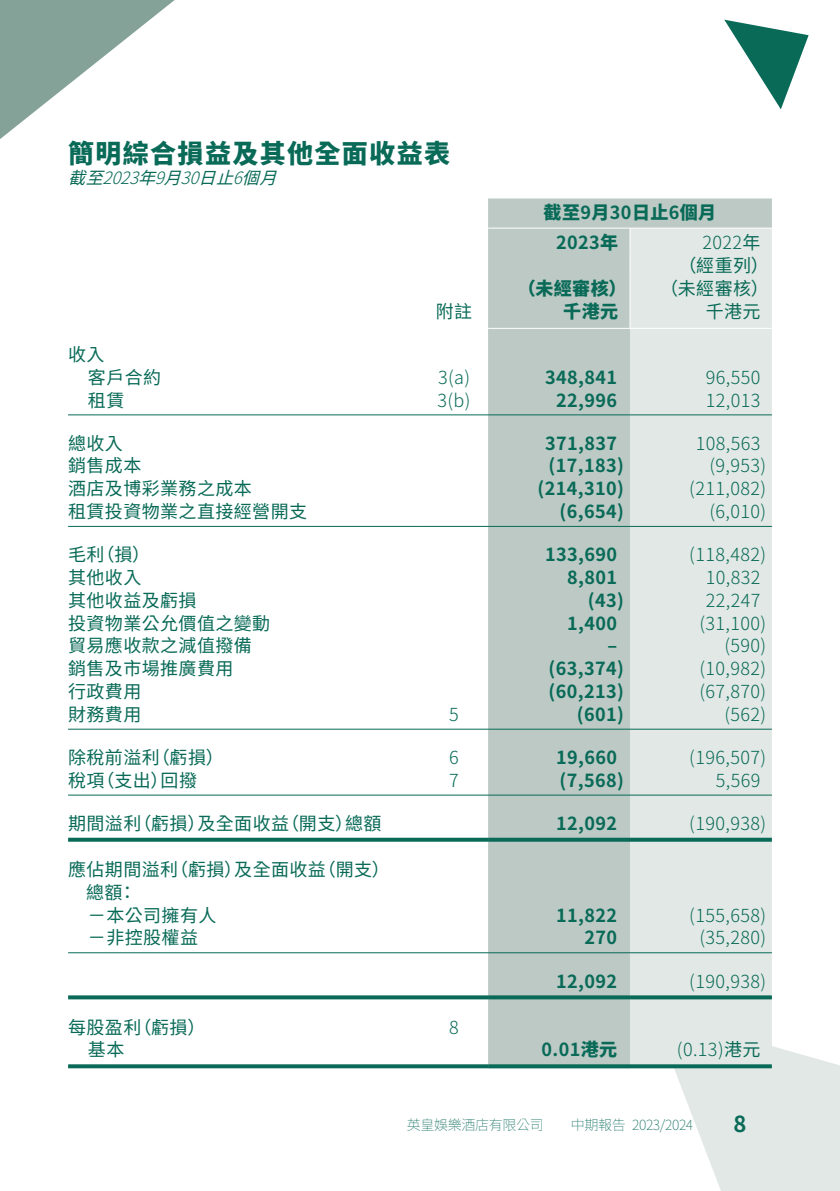
<style>
.page{position:relative;width:840px;height:1191px;background:#fff}
.page>*{position:absolute;margin:0;border:0;box-sizing:border-box;transform-origin:0 0}
.t1{font:900 26px "Noto Sans CJ Ktc";letter-spacing:.05em;color:#086a57}
.t2{font:700 22px "Noto Sans CJ Ktc";color:#086a57}
.t3{font:18px/22.8px "Noto Sans CJ Ktc";letter-spacing:.02em;color:#086a57;text-align:right}
.t4{font:300 18px "Noto Sans CJ Ktc";letter-spacing:.02em;color:#086a57}
.t5{font:700 18px "Noto Sans CJ Ktc";letter-spacing:.025em;color:#086a57}
.t6{font:900 18px/30px "Noto Sans CJ Ktc";letter-spacing:.025em;color:#086a57}
.t7{font:italic 300 17px "Noto Sans CJ Ktc";color:#086a57}
.t8{font:italic 17px "Noto Sans CJ Ktc";color:#086a57}
.t9{font:100 14px "Noto Sans CJ Ktc";letter-spacing:-.025em;color:#086a57}
.s1{font-weight:400}
.s2{font-weight:700}
.s3{font-weight:300}
.s4{font-weight:900}
</style>
<div class="page">
<svg style="left:652px;top:1012px;width:187px;height:179px"></svg>
<svg style="left:0;top:0;width:175px;height:139px"></svg>
<svg style="left:724px;top:20px;width:84px;height:89px"></svg>
<div style="left:488px;top:198px;width:283px;height:866px;background:#bcc9c5"></div>
<div style="left:629px;top:229px;width:142px;height:835px;background:#e2e8e5"></div>
<hr style="left:488px;top:328px;width:141px;height:1px;background:#fff">
<hr style="left:629px;top:328px;width:142px;height:1px;background:#fff">
<hr style="left:488px;top:228px;width:141px;height:1px;background:#fff">
<hr style="left:629px;top:228px;width:142px;height:1px;background:#fff">
<svg style="left:629px;top:229px;width:1px;height:68px"></svg>
<hr style="left:629px;top:297px;width:1px;height:31px;background:#fff">
<hr style="left:68px;top:414px;width:352px;height:1px;background:#086a57">
<hr style="left:420px;top:414px;width:68px;height:1px;background:#086a57">
<hr style="left:488px;top:414px;width:141px;height:1px;background:#086a57">
<hr style="left:629px;top:414px;width:142px;height:1px;background:#086a57">
<hr style="left:68px;top:526px;width:352px;height:1px;background:#086a57">
<hr style="left:420px;top:526px;width:68px;height:1px;background:#086a57">
<hr style="left:488px;top:526px;width:141px;height:1px;background:#086a57">
<hr style="left:629px;top:526px;width:142px;height:1px;background:#086a57">
<hr style="left:68px;top:728px;width:352px;height:1px;background:#086a57">
<hr style="left:420px;top:728px;width:68px;height:1px;background:#086a57">
<hr style="left:488px;top:728px;width:141px;height:1px;background:#086a57">
<hr style="left:629px;top:728px;width:142px;height:1px;background:#086a57">
<hr style="left:68px;top:794px;width:352px;height:1px;background:#086a57">
<hr style="left:420px;top:794px;width:68px;height:1px;background:#086a57">
<hr style="left:488px;top:794px;width:141px;height:1px;background:#086a57">
<hr style="left:629px;top:794px;width:142px;height:1px;background:#086a57">
<svg style="left:68px;top:837px;width:352px;height:4px"></svg>
<svg style="left:420px;top:837px;width:68px;height:4px"></svg>
<svg style="left:488px;top:837px;width:141px;height:4px"></svg>
<svg style="left:629px;top:837px;width:142px;height:4px"></svg>
<hr style="left:68px;top:952px;width:352px;height:1px;background:#086a57">
<hr style="left:420px;top:952px;width:68px;height:1px;background:#086a57">
<hr style="left:488px;top:952px;width:141px;height:1px;background:#086a57">
<hr style="left:629px;top:952px;width:142px;height:1px;background:#086a57">
<svg style="left:68px;top:995px;width:352px;height:4px"></svg>
<svg style="left:420px;top:995px;width:68px;height:4px"></svg>
<svg style="left:488px;top:995px;width:141px;height:4px"></svg>
<svg style="left:629px;top:995px;width:142px;height:4px"></svg>
<svg style="left:68px;top:1064px;width:352px;height:4px"></svg>
<svg style="left:420px;top:1064px;width:68px;height:4px"></svg>
<svg style="left:488px;top:1064px;width:141px;height:4px"></svg>
<svg style="left:629px;top:1064px;width:142px;height:4px"></svg>
<h1 class="t1" style="left:68px;top:139px;width:383px">簡明綜合損益及其他全面收益表</h1>
<p class="t8" style="left:241px;top:169px;width:49px">個月</p>
<p class="t8" style="left:138px;top:169px;width:32px">年</p>
<p class="t8" style="left:68px;top:169px;width:49px">截至</p>
<p class="t7" style="left:102px;top:169px;width:145px">2023 <span class="s1">月</span>9 <span class="s1">日止</span></p>
<p class="t7" style="left:180px;top:169px;width:32px">30</p>
<p class="t7" style="left:233px;top:169px;width:24px">6</p>
<p class="t3" style="left:68px;top:343px;width:38px">收入</p>
<p class="t3" style="left:88px;top:366px;width:75px">客戶合約</p>
<p class="t3" style="left:88px;top:389px;width:38px">租賃</p>
<p class="t3" style="left:68px;top:432px;width:56px">總收入</p>
<p class="t3" style="left:68px;top:455px;width:75px">銷售成本</p>
<p class="t3" style="left:68px;top:477px;width:185px">酒店及博彩業務之成本</p>
<p class="t3" style="left:68px;top:500px;width:240px">租賃投資物業之直接經營開支</p>
<p class="t3" style="left:96px;top:543px;width:55px">（損(</p>
<p class="t3" style="left:68px;top:543px;width:38px">毛利</p>
<p class="t3" style="left:68px;top:566px;width:75px">其他收入</p>
<p class="t3" style="left:68px;top:589px;width:130px">其他收益及虧損</p>
<p class="t3" style="left:68px;top:612px;width:203px">投資物業公允價值之變動</p>
<p class="t3" style="left:68px;top:635px;width:185px">貿易應收款之減值撥備</p>
<p class="t3" style="left:68px;top:657px;width:167px">銷售及市場推廣費用</p>
<p class="t3" style="left:68px;top:680px;width:75px">行政費用</p>
<p class="t3" style="left:68px;top:703px;width:75px">財務費用</p>
<p class="t3" style="left:152px;top:746px;width:73px">（虧損(</p>
<p class="t3" style="left:68px;top:746px;width:93px">除稅前溢利</p>
<p class="t3" style="left:96px;top:769px;width:73px">（支出）</p>
<p class="t3" style="left:160px;top:769px;width:38px">回撥</p>
<p class="t3" style="left:68px;top:769px;width:38px">稅項</p>
<p class="t3" style="left:133px;top:812px;width:73px">（虧損）</p>
<p class="t3" style="left:281px;top:812px;width:73px">（開支）</p>
<p class="t3" style="left:345px;top:812px;width:38px">總額</p>
<p class="t3" style="left:197px;top:812px;width:93px">及全面收益</p>
<p class="t3" style="left:68px;top:812px;width:75px">期間溢利</p>
<p class="t3" style="left:170px;top:858px;width:73px">（虧損）</p>
<p class="t3" style="left:318px;top:858px;width:73px">（開支(</p>
<p class="t3" style="left:68px;top:858px;width:111px;text-align:center">應佔期間溢利：</p>
<p class="t3" style="left:234px;top:858px;width:93px">及全面收益</p>
<p class="t3" style="left:86px;top:881px;width:38px">總額</p>
<p class="t3" style="left:88px;top:904px;width:130px">－本公司擁有人</p>
<p class="t3" style="left:88px;top:926px;width:111px">－非控股權益</p>
<p class="t3" style="left:133px;top:1016px;width:73px">（虧損(</p>
<p class="t3" style="left:68px;top:1016px;width:75px">每股盈利</p>
<p class="t3" style="left:88px;top:1038px;width:38px">基本</p>
<p class="t3" style="left:435px;top:300px;width:38px">附註</p>
<p class="t4" style="left:438px;top:367px;width:34px">(a(3</p>
<p class="t4" style="left:437px;top:390px;width:35px">b(3 (</p>
<p class="t4" style="left:449px;top:704px;width:11px">5</p>
<p class="t4" style="left:449px;top:747px;width:11px">6</p>
<p class="t4" style="left:449px;top:770px;width:11px">7</p>
<p class="t4" style="left:449px;top:1017px;width:11px">8</p>
<p class="t6" style="left:702px;top:198px;width:60px;text-indent:-159px">截至<span class="s2">9</span>月<span class="s2">30</span>日止<span class="s2">6</span>個月<br><span class="s3">2022</span><span class="s1">年</span></p>
<p class="t5" style="left:555px;top:232px;width:64px">2023<span class="s4">年</span></p>
<p class="t6" style="left:517px;top:274px;width:110px">（未經審核）</p>
<p class="t3" style="left:659px;top:254px;width:110px">（經重列(（未經審核(</p>
<p class="t6" style="left:563px;top:296px;width:56px">千港元</p>
<p class="t3" style="left:705px;top:300px;width:56px">千港元</p>
<p class="t5" style="left:545px;top:367px;width:73px">348,841</p>
<p class="t4" style="left:705px;top:367px;width:56px">96,550</p>
<p class="t5" style="left:556px;top:390px;width:62px">22,996</p>
<p class="t4" style="left:705px;top:390px;width:56px">12,013</p>
<p class="t5" style="left:545px;top:433px;width:73px">371,837</p>
<p class="t4" style="left:695px;top:433px;width:66px">108,563</p>
<p class="t5" style="left:548px;top:456px;width:77px">)17,183(</p>
<p class="t4" style="left:709px;top:456px;width:58px">)9,953(</p>
<p class="t5" style="left:537px;top:478px;width:88px">)214,310(</p>
<p class="t4" style="left:689px;top:478px;width:78px">)211,082(</p>
<p class="t5" style="left:559px;top:501px;width:66px">)6,654(</p>
<p class="t4" style="left:709px;top:501px;width:58px">)6,010(</p>
<p class="t5" style="left:545px;top:544px;width:73px">133,690</p>
<p class="t4" style="left:689px;top:544px;width:78px">)118,482(</p>
<p class="t5" style="left:567px;top:567px;width:51px">8,801</p>
<p class="t4" style="left:705px;top:567px;width:56px">10,832</p>
<p class="t5" style="left:587px;top:590px;width:38px">)43(</p>
<p class="t4" style="left:705px;top:590px;width:56px">22,247</p>
<p class="t5" style="left:567px;top:613px;width:51px">1,400</p>
<p class="t4" style="left:699px;top:613px;width:68px">)31,100(</p>
<p class="t5" style="left:607px;top:635px;width:11px">‒</p>
<p class="t4" style="left:724px;top:635px;width:43px">)590(</p>
<p class="t5" style="left:548px;top:658px;width:77px">)63,374(</p>
<p class="t4" style="left:699px;top:658px;width:68px">)10,982(</p>
<p class="t5" style="left:548px;top:681px;width:77px">)60,213(</p>
<p class="t4" style="left:699px;top:681px;width:68px">)67,870(</p>
<p class="t5" style="left:576px;top:704px;width:49px">)601(</p>
<p class="t4" style="left:724px;top:704px;width:43px">)562(</p>
<p class="t5" style="left:556px;top:747px;width:62px">19,660</p>
<p class="t4" style="left:689px;top:747px;width:78px">)196,507(</p>
<p class="t5" style="left:559px;top:770px;width:66px">)7,568(</p>
<p class="t4" style="left:715px;top:770px;width:46px">5,569</p>
<p class="t5" style="left:556px;top:813px;width:62px">12,092</p>
<p class="t4" style="left:689px;top:813px;width:78px">)190,938(</p>
<p class="t5" style="left:556px;top:905px;width:62px">11,822</p>
<p class="t4" style="left:689px;top:905px;width:78px">)155,658(</p>
<p class="t5" style="left:584px;top:927px;width:34px">270</p>
<p class="t4" style="left:699px;top:927px;width:68px">)35,280(</p>
<p class="t5" style="left:556px;top:970px;width:62px">12,092</p>
<p class="t4" style="left:689px;top:970px;width:78px">)190,938(</p>
<p class="t5" style="left:541px;top:1039px;width:77px">0.01<span class="s4">港元</span></p>
<p class="t4" style="left:676px;top:1039px;width:85px">(0.13)<span class="s1">港元</span></p>
<p class="t9" style="left:406px;top:1116px;width:138px">英皇娛樂酒店有限公司</p>
<p class="t9" style="left:570px;top:1116px;width:56px">中期報告</p>
<p class="t9" style="left:631px;top:1116px;width:63px">2023/2024</p>
<p class="t2" style="left:733px;top:1112px;width:14px">8</p>
</div>
